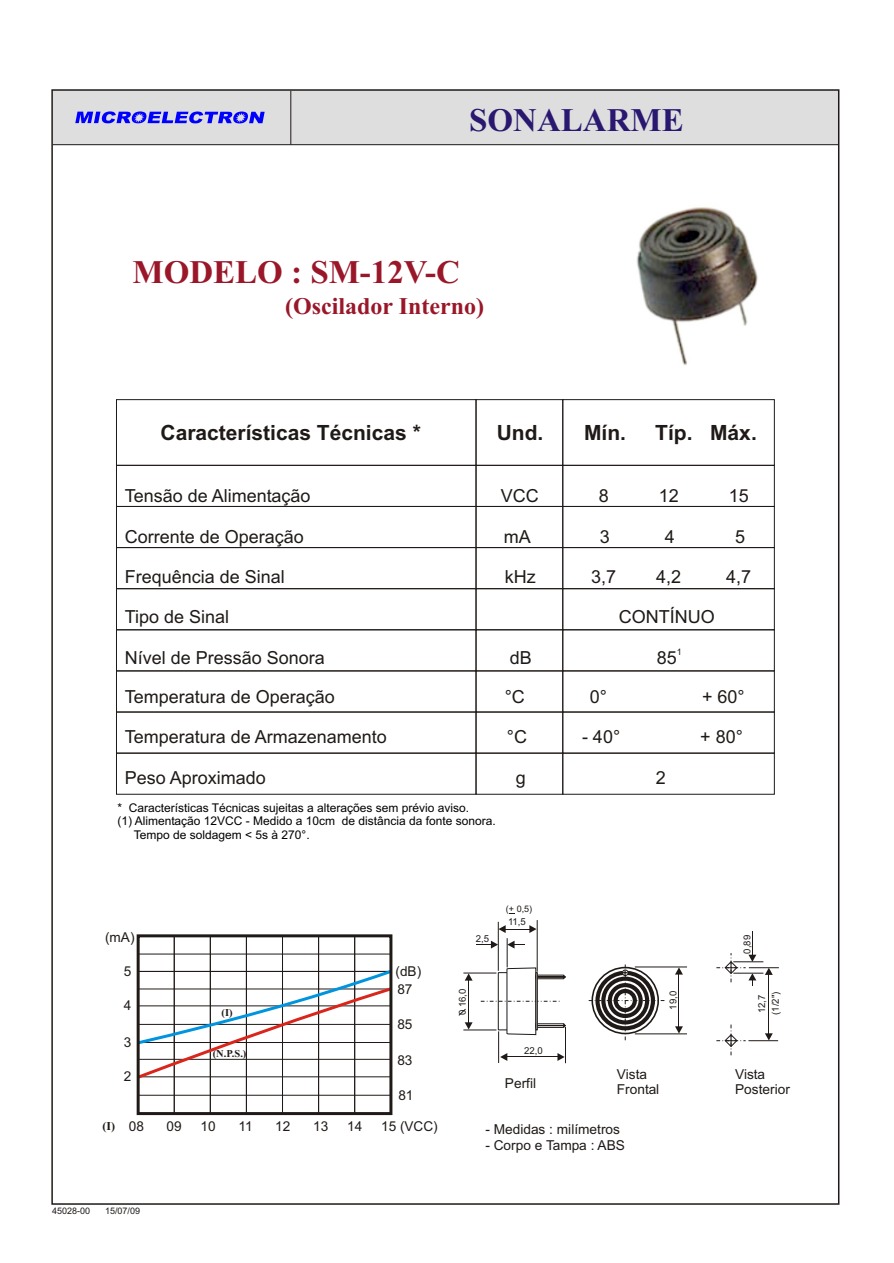
<style>
.page{position:relative;width:894px;height:1263px;background:#fff}
.page>*{position:absolute;margin:0;border:0;box-sizing:border-box;transform-origin:0 0}
.t1{font:700 33px "Times New Roman";color:#991729}
.t2{font:700 33px "Times New Roman";color:#291770}
.t3{font:700 24px "Times New Roman";color:#991729}
.t4{font:700 21px "Arial";color:#1f1a17}
.t5{font:18px "Arial";color:#1f1a17}
.t6{font:13.65px/15.3px "Arial";color:#1f1a17}
.t7{font:12px "Arial";color:#000}
.t8{font:700 12px "Times New Roman";color:#1f1a17}
.t9{font:700 10.5px "Times New Roman";color:#1f1a17}
.t10{font:9.6px/13.6px "Arial";color:#1f1a17}
.t11{font:700 9.45px "Arial";color:#1f1a17}
.t12{font:9px "Arial";color:#1f1a17}
</style>
<div class="page">
<div style="left:476px;top:399px;width:87px;height:67px;border:1px solid #1f1a17"></div>
<div style="left:116px;top:399px;width:360px;height:67px;border:1px solid #1f1a17"></div>
<div style="left:562px;top:399px;width:213px;height:67px;border:1px solid #1f1a17"></div>
<div style="left:116px;top:547px;width:360px;height:42px;border:1px solid #1f1a17"></div>
<div style="left:116px;top:588px;width:360px;height:42px;border:1px solid #1f1a17"></div>
<div style="left:116px;top:629px;width:360px;height:42px;border:1px solid #1f1a17"></div>
<div style="left:116px;top:712px;width:360px;height:42px;border:1px solid #1f1a17"></div>
<div style="left:116px;top:753px;width:360px;height:42px;border:1px solid #1f1a17"></div>
<div style="left:476px;top:547px;width:87px;height:42px;border:1px solid #1f1a17"></div>
<div style="left:476px;top:588px;width:87px;height:42px;border:1px solid #1f1a17"></div>
<div style="left:476px;top:629px;width:87px;height:42px;border:1px solid #1f1a17"></div>
<div style="left:476px;top:712px;width:87px;height:42px;border:1px solid #1f1a17"></div>
<div style="left:476px;top:753px;width:87px;height:42px;border:1px solid #1f1a17"></div>
<div style="left:476px;top:465px;width:87px;height:42px;border:1px solid #1f1a17"></div>
<div style="left:116px;top:465px;width:360px;height:42px;border:1px solid #1f1a17"></div>
<div style="left:562px;top:465px;width:213px;height:42px;border:1px solid #1f1a17"></div>
<div style="left:562px;top:506px;width:213px;height:42px;border:1px solid #1f1a17"></div>
<div style="left:562px;top:547px;width:213px;height:42px;border:1px solid #1f1a17"></div>
<div style="left:562px;top:588px;width:213px;height:42px;border:1px solid #1f1a17"></div>
<div style="left:562px;top:629px;width:213px;height:42px;border:1px solid #1f1a17"></div>
<div style="left:562px;top:712px;width:213px;height:42px;border:1px solid #1f1a17"></div>
<div style="left:562px;top:753px;width:213px;height:42px;border:1px solid #1f1a17"></div>
<div style="left:53px;top:90px;width:786px;height:55px;background:#dedede"></div>
<hr style="left:53px;top:144px;width:785px;height:1px;background:#1f1a17">
<hr style="left:291px;top:91px;width:1px;height:54px;background:#1f1a17">
<img style="left:636px;top:207px;width:122px;height:158px">
<div style="left:174px;top:935px;width:37px;height:37px;border:1px solid #1f1a17"></div>
<div style="left:210px;top:935px;width:37px;height:37px;border:1px solid #1f1a17"></div>
<div style="left:246px;top:935px;width:37px;height:37px;border:1px solid #1f1a17"></div>
<div style="left:282px;top:935px;width:37px;height:37px;border:1px solid #1f1a17"></div>
<div style="left:318px;top:935px;width:37px;height:37px;border:1px solid #1f1a17"></div>
<div style="left:354px;top:935px;width:37px;height:37px;border:1px solid #1f1a17"></div>
<div style="left:174px;top:1042px;width:37px;height:72px;border:1px solid #1f1a17"></div>
<div style="left:210px;top:1042px;width:37px;height:72px;border:1px solid #1f1a17"></div>
<div style="left:246px;top:1042px;width:37px;height:72px;border:1px solid #1f1a17"></div>
<div style="left:282px;top:1042px;width:37px;height:72px;border:1px solid #1f1a17"></div>
<div style="left:318px;top:1042px;width:37px;height:72px;border:1px solid #1f1a17"></div>
<div style="left:354px;top:1042px;width:37px;height:72px;border:1px solid #1f1a17"></div>
<hr style="left:139px;top:1095px;width:252px;height:1px;background:#1f1a17">
<hr style="left:138px;top:954px;width:252px;height:1px;background:#1f1a17">
<hr style="left:498px;top:1031px;width:1px;height:32px;background:#1f1a17">
<hr style="left:565px;top:1027px;width:1px;height:36px;background:#1f1a17">
<svg style="left:500px;top:1053px;width:7px;height:8px"></svg>
<hr style="left:507px;top:1057px;width:51px;height:1px;background:#1f1a17">
<svg style="left:557px;top:1053px;width:8px;height:8px"></svg>
<svg style="left:765px;top:1033px;width:8px;height:7px"></svg>
<hr style="left:768px;top:974px;width:1px;height:60px;background:#1f1a17">
<svg style="left:765px;top:968px;width:8px;height:7px"></svg>
<hr style="left:748px;top:1040px;width:30px;height:1px;background:#1f1a17">
<hr style="left:749px;top:967px;width:30px;height:1px;background:#1f1a17">
<hr style="left:733px;top:973px;width:30px;height:1px;background:#1f1a17">
<hr style="left:733px;top:961px;width:30px;height:1px;background:#1f1a17">
<svg style="left:675px;top:1026px;width:8px;height:8px"></svg>
<hr style="left:679px;top:974px;width:1px;height:53px;background:#1f1a17">
<svg style="left:675px;top:968px;width:8px;height:7px"></svg>
<hr style="left:635px;top:1034px;width:52px;height:1px;background:#1f1a17">
<hr style="left:635px;top:967px;width:52px;height:1px;background:#1f1a17">
<hr style="left:498px;top:922px;width:1px;height:49px;background:#1f1a17">
<hr style="left:537px;top:920px;width:1px;height:52px;background:#1f1a17">
<svg style="left:716px;top:931px;width:40px;height:55px"></svg>
<svg style="left:716px;top:1024px;width:30px;height:31px"></svg>
<svg style="left:458px;top:925px;width:108px;height:110px"></svg>
<svg style="left:588px;top:964px;width:76px;height:76px"></svg>
<div style="left:536px;top:972px;width:2px;height:58px;background:#fff;border:1px solid #1f1a17"></div>
<svg style="left:136px;top:967px;width:257px;height:114px"></svg>
<div style="left:137px;top:934px;width:255px;height:181px;border:3px solid #1f1a17"></div>
<svg style="left:75px;top:111px;width:190px;height:12px"></svg>
<h1 class="t2" style="left:469px;top:108px;width:216px">SONALARME</h1>
<h1 class="t1" style="left:133px;top:261px;width:329px">MODELO : SM-12V-C</h1>
<h2 class="t3" style="left:285px;top:298px;width:200px">(Oscilador Interno)</h2>
<p class="t4" style="left:161px;top:424px;width:262px">Características Técnicas *</p>
<p class="t4" style="left:497px;top:424px;width:48px">Und.</p>
<p class="t4" style="left:584px;top:424px;width:43px">Mín.</p>
<p class="t4" style="left:655px;top:424px;width:103px">Típ. Máx.</p>
<p class="t5" style="left:125px;top:489px;width:187px">Tensão de Alimentação</p>
<p class="t5" style="left:501px;top:489px;width:39px">VCC</p>
<p class="t5" style="left:599px;top:489px;width:12px">8</p>
<p class="t5" style="left:659px;top:489px;width:22px">12</p>
<p class="t5" style="left:729px;top:489px;width:22px">15</p>
<p class="t5" style="left:125px;top:529px;width:181px">Corrente de Operação</p>
<p class="t5" style="left:504px;top:529px;width:28px">mA</p>
<p class="t5" style="left:600px;top:529px;width:12px">3</p>
<p class="t5" style="left:665px;top:529px;width:12px">4</p>
<p class="t5" style="left:735px;top:529px;width:12px">5</p>
<p class="t5" style="left:125px;top:570px;width:162px">Frequência de Sinal</p>
<p class="t5" style="left:505px;top:570px;width:32px">kHz</p>
<p class="t5" style="left:591px;top:570px;width:27px">3,7</p>
<p class="t5" style="left:656px;top:570px;width:27px">4,2</p>
<p class="t5" style="left:726px;top:570px;width:27px">4,7</p>
<p class="t5" style="left:125px;top:610px;width:106px">Tipo de Sinal</p>
<p class="t5" style="left:619px;top:610px;width:97px">CONTÍNUO</p>
<p class="t12" style="left:677px;top:649px;width:7px">1</p>
<p class="t5" style="left:125px;top:651px;width:202px">Nível de Pressão Sonora</p>
<p class="t5" style="left:510px;top:651px;width:24px">dB</p>
<p class="t5" style="left:657px;top:651px;width:22px">85</p>
<p class="t5" style="left:125px;top:690px;width:212px">Temperatura de Operação</p>
<p class="t5" style="left:505px;top:690px;width:22px">°C</p>
<p class="t5" style="left:590px;top:690px;width:19px">0°</p>
<p class="t5" style="left:702px;top:690px;width:44px">+ 60°</p>
<p class="t5" style="left:125px;top:730px;width:264px">Temperatura de Armazenamento</p>
<p class="t5" style="left:507px;top:730px;width:22px">°C</p>
<p class="t5" style="left:582px;top:730px;width:40px">- 40°</p>
<p class="t5" style="left:700px;top:730px;width:44px">+ 80°</p>
<p class="t5" style="left:125px;top:771px;width:143px">Peso Aproximado</p>
<p class="t5" style="left:516px;top:771px;width:12px">g</p>
<p class="t5" style="left:656px;top:771px;width:12px">2</p>
<p class="t7" style="left:117px;top:803px;width:353px">* Características Técnicas sujeitas a alterações sem prévio aviso.</p>
<p class="t7" style="left:117px;top:817px;width:380px">(1) Alimentação 12VCC - Medido a 10cm de distância da fonte sonora.</p>
<p class="t7" style="left:134px;top:830px;width:177px">Tempo de soldagem &lt; 5s à 270°.</p>
<p class="t12" style="left:506px;top:906px;width:28px">(+ 0,5)</p>
<p class="t10" style="left:508px;top:916px;width:19px">11,5</p>
<p class="t6" style="left:105px;top:931px;width:31px">(mA)</p>
<p class="t10" style="left:476px;top:933px;width:15px">2,5</p>
<p class="t10" style="left:741px;top:954px;width:20px;rotate:-90deg">0,89</p>
<p class="t6" style="left:124px;top:965px;width:9px">5</p>
<p class="t6" style="left:396px;top:965px;width:27px">(dB)</p>
<p class="t11" style="left:623px;top:969px;width:7px">+</p>
<p class="t6" style="left:124px;top:999px;width:9px">4</p>
<p class="t6" style="left:124px;top:1036px;width:9px">3</p>
<p class="t6" style="left:124px;top:1070px;width:9px">2</p>
<p class="t9" style="left:222px;top:1009px;width:13px">(I)</p>
<p class="t9" style="left:213px;top:1050px;width:35px">(N.P.S.)</p>
<p class="t6" style="left:397px;top:983px;width:17px">87</p>
<p class="t6" style="left:397px;top:1018px;width:17px">85</p>
<p class="t6" style="left:397px;top:1053px;width:17px">83</p>
<p class="t6" style="left:398px;top:1089px;width:17px">81</p>
<p class="t10" style="left:456px;top:1015px;width:28px;rotate:-90deg">0 16,0</p>
<p class="t10" style="left:524px;top:1045px;width:20px">22,0</p>
<p class="t10" style="left:667px;top:1010px;width:20px;rotate:-90deg">19,0</p>
<p class="t10" style="left:756px;top:1015px;width:25px;rotate:-90deg">12,7 (1/2")</p>
<p class="t6" style="left:505px;top:1077px;width:33px">Perfil</p>
<p class="t6" style="left:617px;top:1068px;width:44px">Vista<br>Frontal</p>
<p class="t6" style="left:735px;top:1068px;width:56px">Vista<br>Posterior</p>
<p class="t8" style="left:103px;top:1122px;width:14px">(I)</p>
<p class="t6" style="left:129px;top:1120px;width:17px">08</p>
<p class="t6" style="left:167px;top:1120px;width:17px">09</p>
<p class="t6" style="left:201px;top:1120px;width:17px">10</p>
<p class="t6" style="left:238px;top:1120px;width:16px">11</p>
<p class="t6" style="left:275px;top:1120px;width:17px">12</p>
<p class="t6" style="left:313px;top:1120px;width:17px">13</p>
<p class="t6" style="left:347px;top:1120px;width:17px">14</p>
<p class="t6" style="left:381px;top:1120px;width:58px">15 (VCC)</p>
<p class="t12" style="left:52px;top:1208px;width:40px">45028-00</p>
<p class="t12" style="left:105px;top:1208px;width:37px">15/07/09</p>
<p class="t6" style="left:485px;top:1123px;width:136px">- Medidas : milímetros</p>
<p class="t6" style="left:485px;top:1139px;width:141px">- Corpo e Tampa : ABS</p>
</div>
